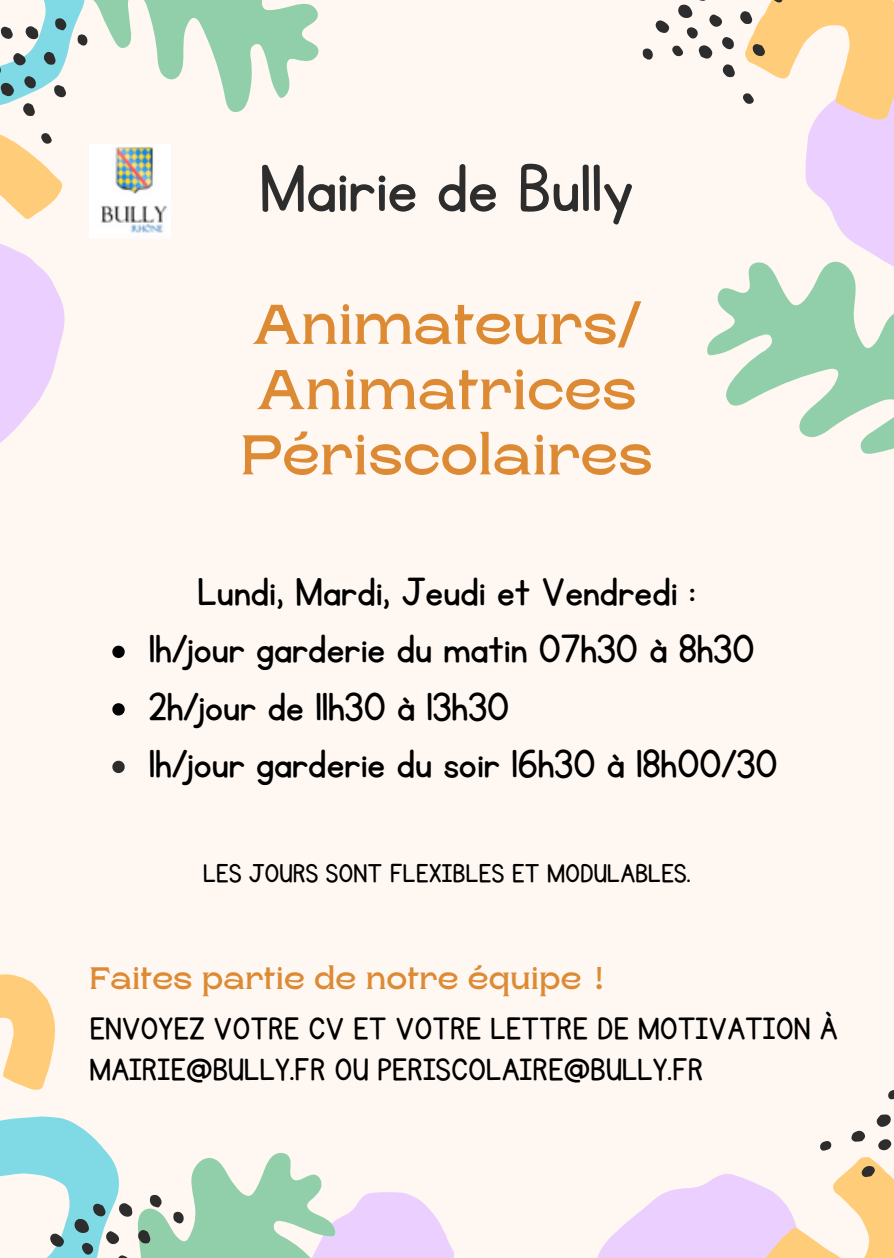
<style>
.page{position:relative;width:894px;height:1258px;background:#fff}
.page>*{position:absolute;margin:0;border:0;box-sizing:border-box;transform-origin:0 0}
.t1{font:77.4px "KG Primary Penmanship";color:#2d2d2d}
.t2{font:700 55.8px "Rasputin";color:#dd8a34}
.t3{font:45.6px "KG Primary Penmanship";color:#000}
.t4{font:36px "KG Primary Penmanship";color:#000}
.t5{font:700 30.9px "Rasputin";color:#dd8a34}
.t6{font:30px "KG Primary Penmanship";color:#000}
</style>
<div class="page">
<div style="left:0;top:0;width:893px;height:1258px;background:#fff7f1"></div>
<svg style="left:363px;top:1192px;width:91px;height:66px"></svg>
<svg style="left:187px;top:1152px;width:176px;height:106px;fill:#91cfaa"></svg>
<svg style="left:0;top:1116px;width:187px;height:142px"></svg>
<svg style="left:707px;top:293px;width:186px;height:161px;fill:#91cfaa"></svg>
<svg style="left:0;top:0;width:319px;height:443px"></svg>
<svg style="left:0;top:974px;width:55px;height:116px"></svg>
<svg style="left:642px;top:0;width:251px;height:293px"></svg>
<svg style="left:888px;top:1090px;width:5px;height:10px"></svg>
<svg style="left:597px;top:1110px;width:297px;height:148px"></svg>
<img style="left:89px;top:144px;width:81px;height:95px">
<svg style="left:112px;top:646px;width:13px;height:12px"></svg>
<svg style="left:112px;top:703px;width:13px;height:12px"></svg>
<svg style="left:112px;top:761px;width:13px;height:12px"></svg>
<p class="t1" style="left:259px;top:151px;width:375px">Mairie de Bully</p>
<p class="t2" style="left:252px;top:294px;width:390px">Animateurs/</p>
<p class="t2" style="left:256px;top:359px;width:381px">Animatrices</p>
<p class="t2" style="left:240px;top:424px;width:414px">Périscolaires</p>
<p class="t3" style="left:197px;top:569px;width:500px">Lundi, Mardi, Jeudi et Vendredi :</p>
<p class="t3" style="left:149px;top:627px;width:607px">1h/jour garderie du matin 07h30 à 8h30</p>
<p class="t3" style="left:149px;top:684px;width:362px">2h/jour de 11h30 à 13h30</p>
<p class="t3" style="left:149px;top:742px;width:630px">1h/jour garderie du soir 16h30 à 18h00/30</p>
<p class="t6" style="left:203px;top:859px;width:489px">LES JOURS SONT FLEXIBLES ET MODULABLES.</p>
<p class="t5" style="left:89px;top:961px;width:515px">Faites partie de notre équipe !</p>
<p class="t4" style="left:89px;top:1011px;width:749px">ENVOYEZ VOTRE CV ET VOTRE LETTRE DE MOTIVATION À</p>
<p class="t4" style="left:89px;top:1052px;width:615px">MAIRIE@BULLY.FR OU PERISCOLAIRE@BULLY.FR</p>
</div>
